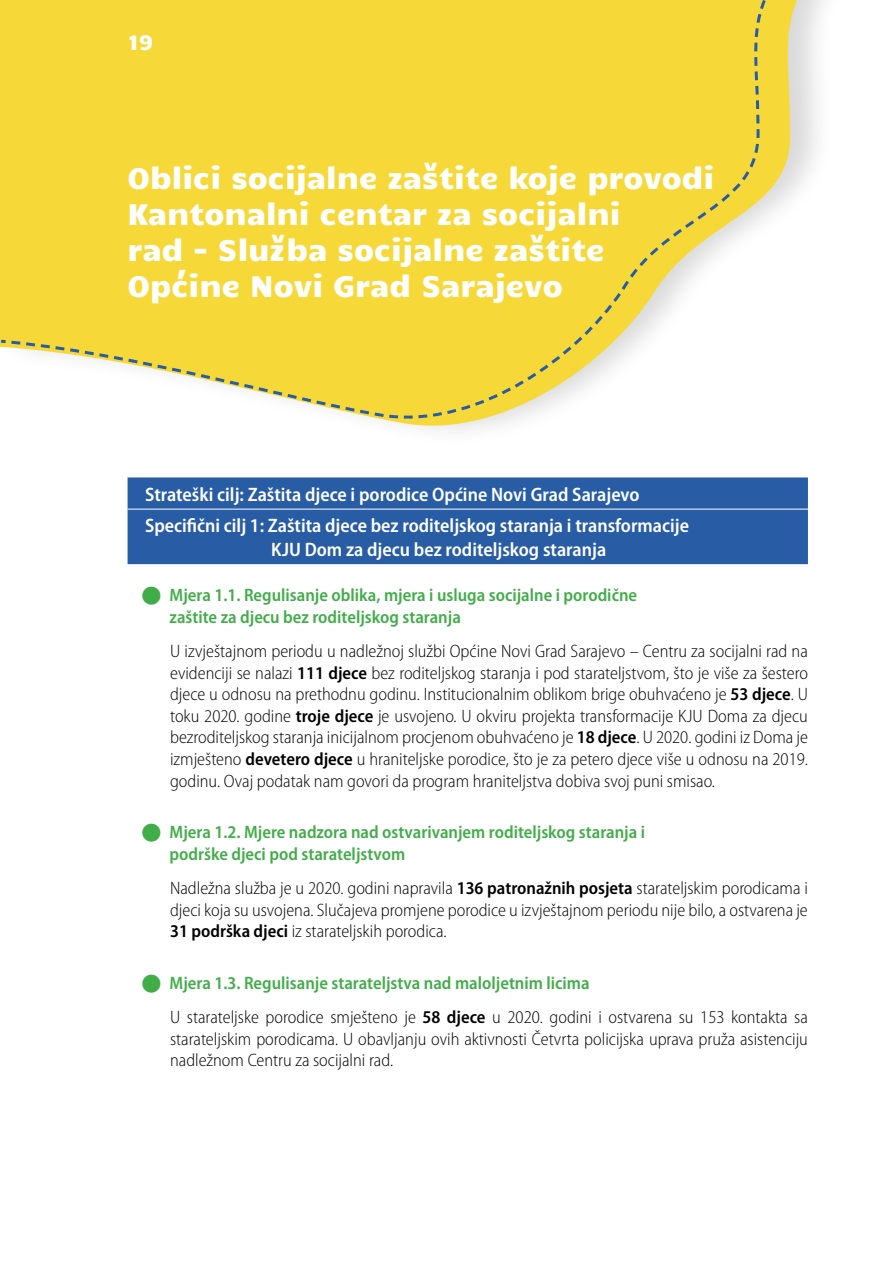
<style>
.page{position:relative;width:893px;height:1263px;background:#fff}
.page>*{position:absolute;margin:0;border:0;box-sizing:border-box;transform-origin:0 0}
.t1{font:30px/36px "Candal";color:#fff}
.t2{font:21px "Candal";color:#fff}
.t3{font:600 semi-condensed 19.5px/31.7px "Myriad Pro";color:#fff}
.t4{font:300 semi-condensed 18px/21.6px "Myriad Pro";color:#000;text-align:justify}
.t5{font:600 semi-condensed 18px/21.6px "Myriad Pro";color:#41ad49}
.s1{font-weight:600}
.s2{color:#41ad49}
.s3{font-weight:600;color:#41ad49}
</style>
<div class="page">
<svg style="left:378px;top:0;width:430px;height:430px"></svg>
<svg style="left:386px;top:419px;width:239px;height:7px"></svg>
<svg style="left:0;top:0;width:780px;height:419px;background:#f5dd54"></svg>
<div style="left:128px;top:477px;width:680px;height:87px;background:#285ca4"></div>
<hr style="left:128px;top:509px;width:680px;height:1px;background:#fff">
<p class="t2" style="left:128px;top:27px;width:27px">19</p>
<h1 class="t1" style="left:128px;top:162px;width:588px">Oblici socijalne zaštite koje provodi<br>Kantonalni centar za socijalni<br>rad - Služba socijalne zaštite<br>Općine Novi Grad Sarajevo</h1>
<p class="t3" style="left:145px;top:479px;width:545px">Strateški cilj: Zaštita djece i porodice Općine Novi Grad Sarajevo<br>Specifični cilj 1: Zaštita djece bez roditeljskog staranja i transformacije</p>
<p class="t3" style="left:271px;top:534px;width:337px">KJU Dom za djecu bez roditeljskog staranja</p>
<p class="t5" style="left:170px;top:584px;width:469px;text-indent:-27px">■ Mjera 1.1. Regulisanje oblika, mjera i usluga socijalne i porodične zaštite za djecu bez roditeljskog staranja</p>
<p class="t4" style="left:170px;top:640px;width:639px">U izvještajnom periodu u nadležnoj službi Općine Novi Grad Sarajevo – Centru za socijalni rad na evidenciji se nalazi <span class="s1">111 djece</span> bez roditeljskog staranja i pod starateljstvom, što je više za šestero djece u odnosu na prethodnu godinu. Institucionalnim oblikom brige obuhvaćeno je <span class="s1">53 djece</span>. U toku 2020. godine <span class="s1">troje djece</span> je usvojeno. U okviru projekta transformacije KJU Doma za djecu bezroditeljskog staranja inicijalnom procjenom obuhvaćeno je <span class="s1">18 djece</span>. U 2020. godini iz Doma je izmješteno <span class="s1">devetero djece</span> u hraniteljske porodice, što je za petero djece više u odnosu na 2019. godinu. Ovaj podatak nam govori da program hraniteljstva dobiva svoj puni smisao.</p>
<p class="t5" style="left:170px;top:821px;width:477px;text-indent:-27px">■ Mjera 1.2. Mjere nadzora nad ostvarivanjem roditeljskog staranja i podrške djeci pod starateljstvom</p>
<p class="t4" style="left:170px;top:877px;width:639px">Nadležna služba je u 2020. godini napravila <span class="s1">136 patronažnih posjeta</span> starateljskim porodicama i djeci koja su usvojena. Slučajeva promjene porodice u izvještajnom periodu nije bilo, a ostvarena je <span class="s1">31 podrška djeci</span> iz starateljskih porodica.</p>
<p class="t4" style="left:170px;top:966px;width:639px;line-height:34.3px;text-indent:-28px"><span class="s2">■</span> <span class="s3">Mjera 1.3. Regulisanje starateljstva nad maloljetnim licima<br></span>U starateljske porodice smješteno je <span class="s1">58 djece</span> u 2020. godini i ostvarena su 153 kontakta sa</p>
<p class="t4" style="left:170px;top:1028px;width:639px">starateljskim porodicama. U obavljanju ovih aktivnosti Četvrta policijska uprava pruža asistenciju nadležnom Centru za socijalni rad.</p>
</div>
